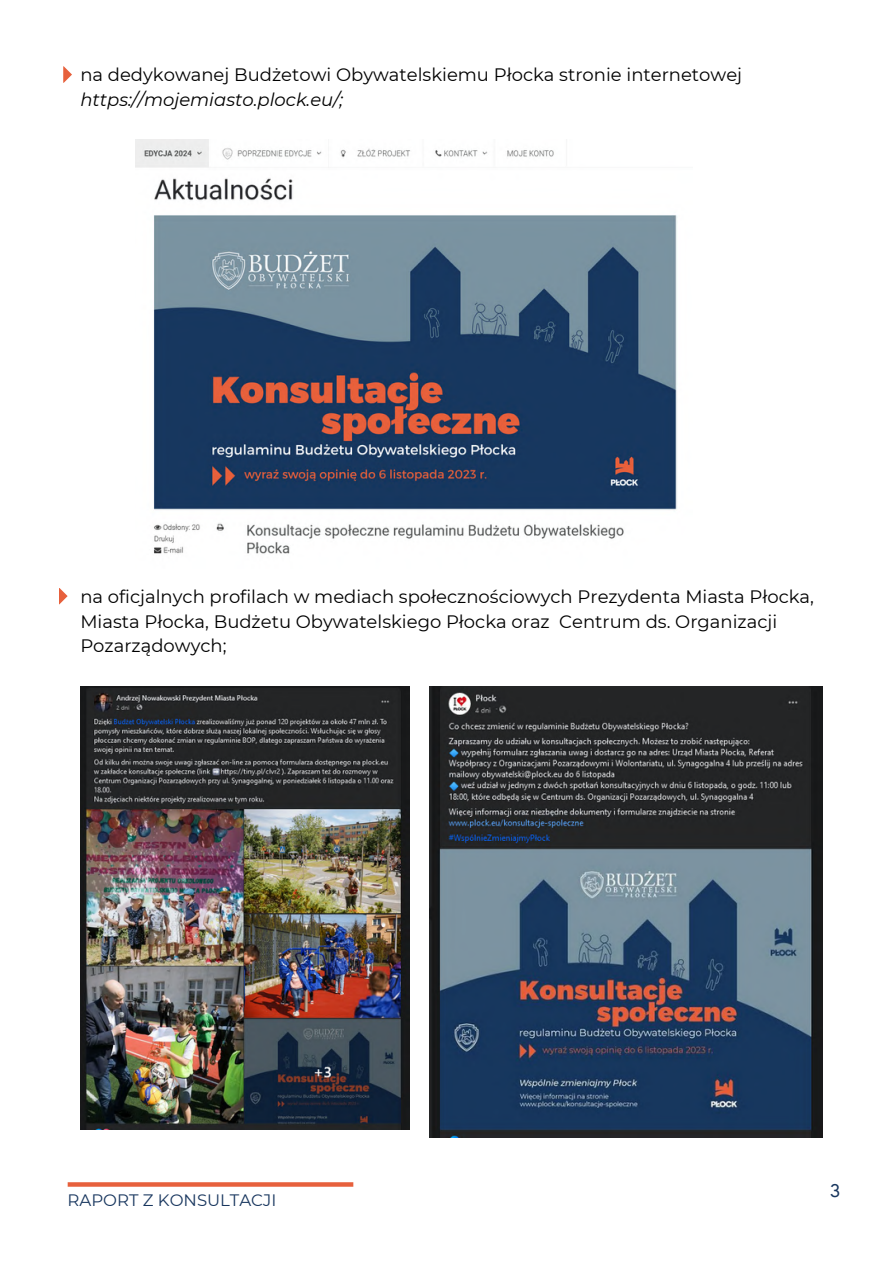
<style>
.page{position:relative;width:893px;height:1264px;background:#fff}
.page>*{position:absolute;margin:0;border:0;box-sizing:border-box;transform-origin:0 0}
.t1{font:18px/24.8px "Montserrat";color:#000}
.t2{font:17.85px "Overpass";color:#19375f}
.t3{font:16.5px "Montserrat";color:#19375f}
.s1{font-style:italic}
</style>
<div class="page">
<svg style="left:63px;top:66px;width:9px;height:17px"></svg>
<img style="left:135px;top:140px;width:543px;height:414px">
<svg style="left:59px;top:588px;width:9px;height:16px"></svg>
<img style="left:80px;top:686px;width:330px;height:443px">
<img style="left:429px;top:686px;width:393px;height:451px">
<svg style="left:68px;top:1182px;width:285px;height:4px"></svg>
<p class="t1" style="left:80px;top:63px;width:663px">na dedykowanej Budżetowi Obywatelskiemu Płocka stronie internetowej <span class="s1">https://mojemiasto.plock.eu/;</span></p>
<p class="t1" style="left:80px;top:584px;width:735px">na oficjalnych profilach w mediach społecznościowych Prezydenta Miasta Płocka,<br>Miasta Płocka, Budżetu Obywatelskiego Płocka oraz Centrum ds. Organizacji<br>Pozarządowych;</p>
<p class="t3" style="left:68px;top:1190px;width:210px">RAPORT Z KONSULTACJI</p>
<p class="t2" style="left:829px;top:1183px;width:12px">3</p>
</div>
